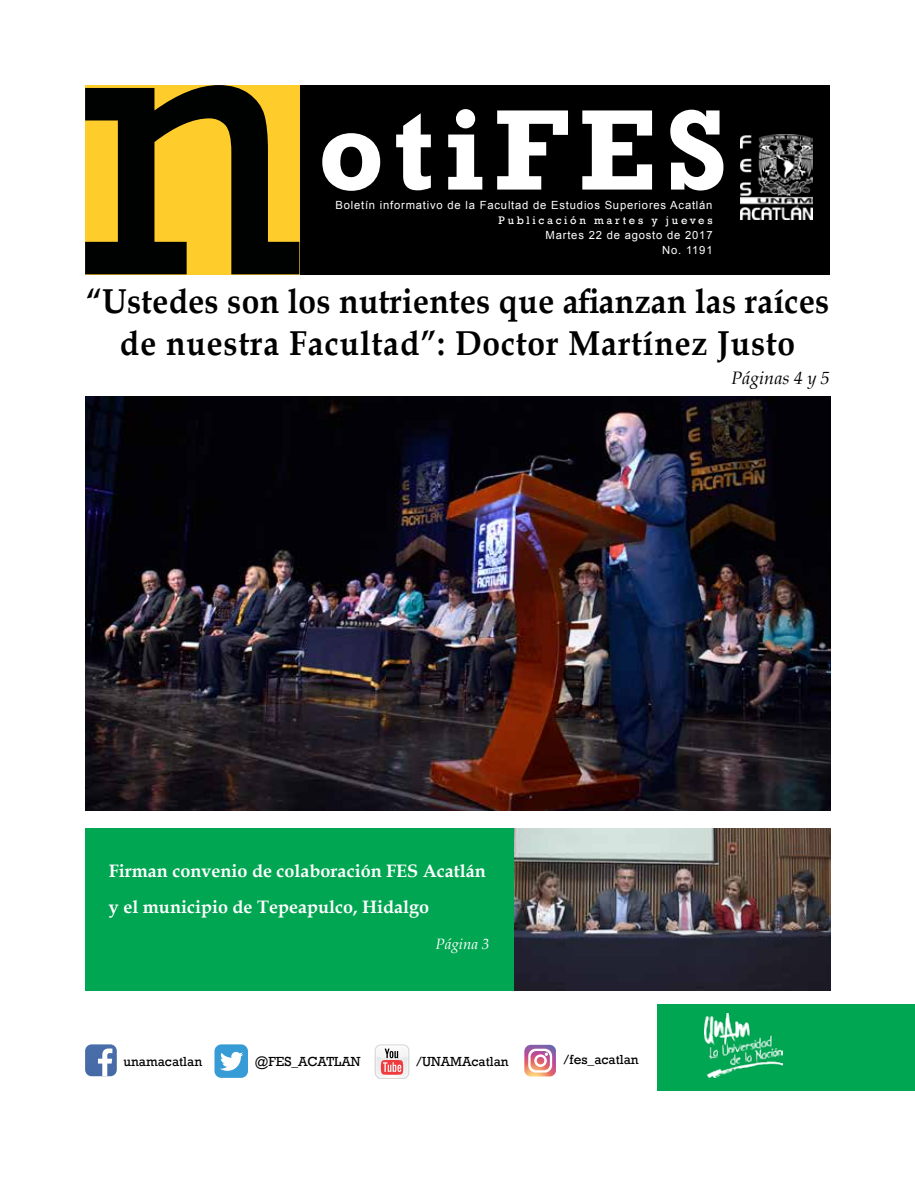
<style>
.page{position:relative;width:915px;height:1191px;background:#fff}
.page>*{position:absolute;margin:0;border:0;box-sizing:border-box;transform-origin:0 0}
.t1{font:700 116.4px "Rockwell";letter-spacing:.08em;color:#fff}
.t2{font:700 34.5px/42px "Book Antiqua";letter-spacing:.01em;color:#000;text-align:center;scale:.92 1}
.t3{font:700 18px/36px "Book Antiqua";color:#fff}
.t4{font:italic 18px "Book Antiqua";color:#000}
.t5{font:italic 15px "Book Antiqua";color:#fff}
.t6{font:13.5px "Rockwell";color:#000101}
.t7{font:11.25px/15px "Arial";letter-spacing:.07em;color:#fff;text-align:right}
.t8{font:11.25px "Rockwell";letter-spacing:.24em;color:#fff}
</style>
<div class="page">
<div style="left:657px;top:1003px;width:257px;height:87px;background:#00a651"></div>
<img style="left:704px;top:1013px;width:78px;height:64px">
<svg style="left:524px;top:1044px;width:31px;height:32px"></svg>
<svg style="left:374px;top:1044px;width:35px;height:35px"></svg>
<div style="left:214px;top:1044px;width:34px;height:33px;background:#379cd6;border-radius:7px"></div>
<svg style="left:220px;top:1051px;width:23px;height:19px"></svg>
<svg style="left:85px;top:1044px;width:32px;height:32px"></svg>
<div style="left:298px;top:85px;width:531px;height:189px;background:#000"></div>
<svg style="left:85px;top:85px;width:214px;height:189px;background:#806816"></svg>
<img style="left:740px;top:134px;width:72px;height:85px">
<img style="left:85px;top:396px;width:744px;height:414px">
<div style="left:85px;top:828px;width:744px;height:162px;background:#00a651"></div>
<img style="left:514px;top:828px;width:315px;height:162px">
<h1 class="t1" style="left:318px;top:80px;width:411px">otiFES</h1>
<p class="t7" style="left:335px;top:197px;width:378px">Boletín informativo de la Facultad de Estudios Superiores Acatlán</p>
<p class="t8" style="left:498px;top:213px;width:215px">Publicación martes y jueves</p>
<p class="t7" style="left:545px;top:227px;width:168px">Martes 22 de agosto de 2017<br>No. 1191</p>
<h2 class="t2" style="left:86px;top:280px;width:809px">“Ustedes son los nutrientes que afianzan las raíces de nuestra Facultad”: Doctor Martínez Justo</h2>
<h3 class="t4" style="left:731px;top:365px;width:100px">Páginas 4 y 5</h3>
<h3 class="t3" style="left:109px;top:853px;width:378px">Firman convenio de colaboración FES Acatlán y el municipio de Tepeapulco, Hidalgo</h3>
<h3 class="t5" style="left:435px;top:933px;width:55px">Página 3</h3>
<p class="t6" style="left:123px;top:1054px;width:80px">unamacatlan</p>
<p class="t6" style="left:255px;top:1054px;width:107px">@FES_ACATLAN</p>
<p class="t6" style="left:416px;top:1054px;width:94px">/UNAMAcatlan</p>
<p class="t6" style="left:563px;top:1051px;width:77px">/fes_acatlan</p>
</div>
